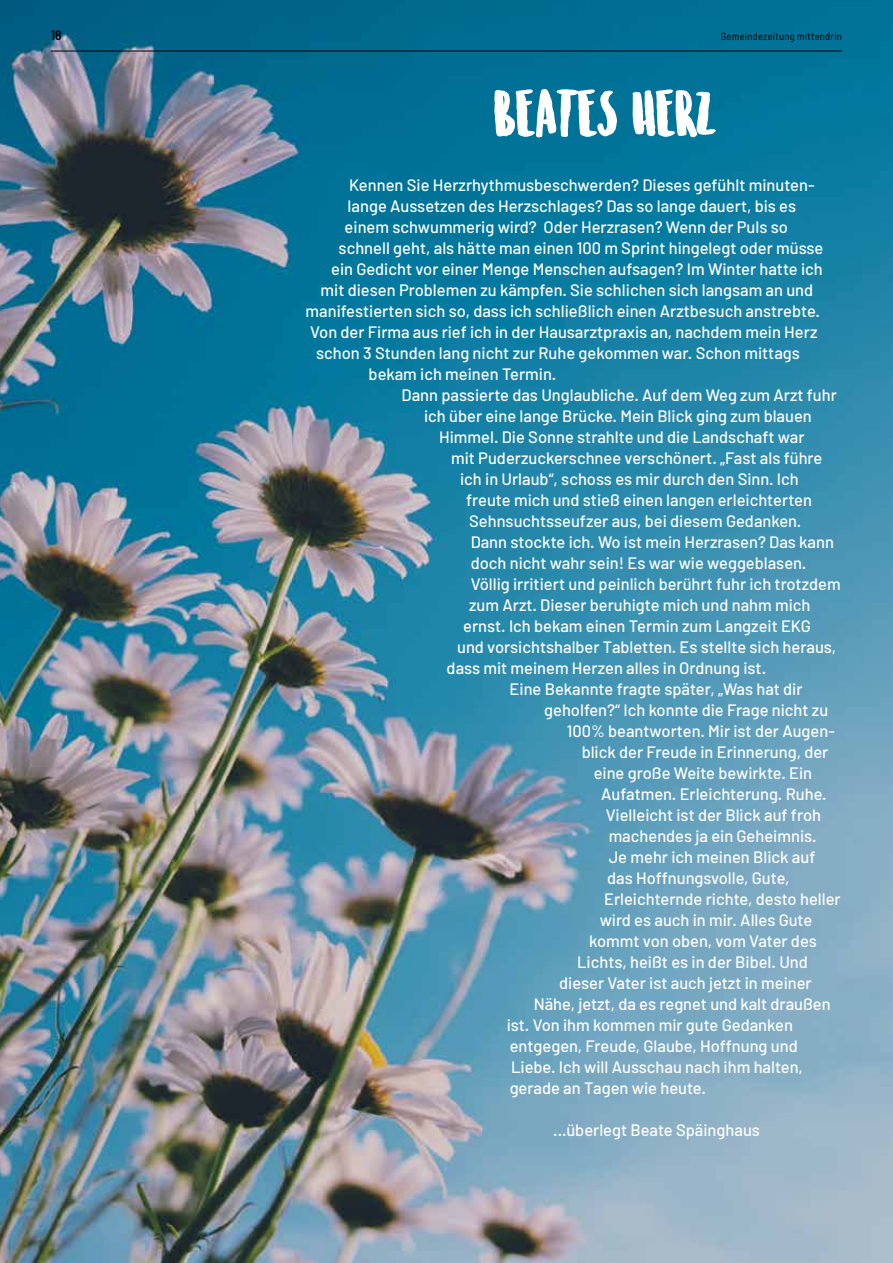
<style>
.page{position:relative;width:893px;height:1263px;background:#fff}
.page>*{position:absolute;margin:0;border:0;box-sizing:border-box;transform-origin:0 0}
.t1{font:60px "Sunrise International Demo";color:#fff}
.t2{font:500 16.5px "Barlow";color:#fff}
.t3{font:600 semi-condensed 13.5px "Barlow";color:#000}
.t4{font:semi-condensed 10.5px "Barlow";letter-spacing:.025em;color:#000}
</style>
<div class="page">
<img style="left:0;top:0;width:893px;height:1263px">
<hr style="left:51px;top:51px;width:791px;height:1px;background:#000">
<p class="t3" style="left:51px;top:27px;width:12px">18</p>
<p class="t4" style="left:721px;top:30px;width:123px">Gemeindezeitung mittendrin</p>
<h1 class="t1" style="left:494px;top:87px;width:223px">BEATES HERZ</h1>
<p class="t2" style="left:349px;top:175px;width:467px">Kennen Sie Herzrhythmusbeschwerden? Dieses gefühlt minuten-</p>
<p class="t2" style="left:348px;top:196px;width:450px">lange Aussetzen des Herzschlages? Das so lange dauert, bis es</p>
<p class="t2" style="left:345px;top:217px;width:445px">einem schwummerig wird? Oder Herzrasen? Wenn der Puls so</p>
<p class="t2" style="left:339px;top:238px;width:486px">schnell geht, als hätte man einen 100 m Sprint hingelegt oder müsse</p>
<p class="t2" style="left:331px;top:259px;width:493px">ein Gedicht vor einer Menge Menschen aufsagen? Im Winter hatte ich</p>
<p class="t2" style="left:321px;top:280px;width:494px">mit diesen Problemen zu kämpfen. Sie schlichen sich langsam an und</p>
<p class="t2" style="left:306px;top:301px;width:516px">manifestierten sich so, dass ich schließlich einen Arztbesuch anstrebte.</p>
<p class="t2" style="left:310px;top:322px;width:509px">Von der Firma aus rief ich in der Hausarztpraxis an, nachdem mein Herz</p>
<p class="t2" style="left:316px;top:343px;width:485px">schon 3 Stunden lang nicht zur Ruhe gekommen war. Schon mittags</p>
<p class="t2" style="left:369px;top:364px;width:189px">bekam ich meinen Termin.</p>
<p class="t2" style="left:402px;top:385px;width:437px">Dann passierte das Unglaubliche. Auf dem Weg zum Arzt fuhr</p>
<p class="t2" style="left:424px;top:406px;width:389px">ich über eine lange Brücke. Mein Blick ging zum blauen</p>
<p class="t2" style="left:439px;top:427px;width:367px">Himmel. Die Sonne strahlte und die Landschaft war</p>
<p class="t2" style="left:451px;top:448px;width:373px">mit Puderzuckerschnee verschönert. „Fast als führe</p>
<p class="t2" style="left:460px;top:469px;width:340px">ich in Urlaub“, schoss es mir durch den Sinn. Ich</p>
<p class="t2" style="left:466px;top:490px;width:347px">freute mich und stieß einen langen erleichterten</p>
<p class="t2" style="left:469px;top:511px;width:334px">Sehnsuchtsseufzer aus, bei diesem Gedanken.</p>
<p class="t2" style="left:471px;top:532px;width:365px">Dann stockte ich. Wo ist mein Herzrasen? Das kann</p>
<p class="t2" style="left:471px;top:553px;width:337px">doch nicht wahr sein! Es war wie weggeblasen.</p>
<p class="t2" style="left:471px;top:574px;width:372px">Völlig irritiert und peinlich berührt fuhr ich trotzdem</p>
<p class="t2" style="left:469px;top:595px;width:343px">zum Arzt. Dieser beruhigte mich und nahm mich</p>
<p class="t2" style="left:463px;top:616px;width:349px">ernst. Ich bekam einen Termin zum Langzeit EKG</p>
<p class="t2" style="left:457px;top:637px;width:381px">und vorsichtshalber Tabletten. Es stellte sich heraus,</p>
<p class="t2" style="left:447px;top:658px;width:321px">dass mit meinem Herzen alles in Ordnung ist.</p>
<p class="t2" style="left:510px;top:679px;width:294px">Eine Bekannte fragte später, „Was hat dir</p>
<p class="t2" style="left:544px;top:700px;width:286px">geholfen?“ Ich konnte die Frage nicht zu</p>
<p class="t2" style="left:567px;top:721px;width:270px">100% beantworten. Mir ist der Augen-</p>
<p class="t2" style="left:582px;top:742px;width:248px">blick der Freude in Erinnerung, der</p>
<p class="t2" style="left:594px;top:763px;width:220px">eine große Weite bewirkte. Ein</p>
<p class="t2" style="left:601px;top:784px;width:227px">Aufatmen. Erleichterung. Ruhe.</p>
<p class="t2" style="left:606px;top:805px;width:217px">Vielleicht ist der Blick auf froh</p>
<p class="t2" style="left:609px;top:826px;width:209px">machendes ja ein Geheimnis.</p>
<p class="t2" style="left:609px;top:847px;width:208px">Je mehr ich meinen Blick auf</p>
<p class="t2" style="left:607px;top:868px;width:184px">das Hoffnungsvolle, Gute,</p>
<p class="t2" style="left:604px;top:889px;width:238px">Erleichternde richte, desto heller</p>
<p class="t2" style="left:600px;top:910px;width:214px">wird es auch in mir. Alles Gute</p>
<p class="t2" style="left:589px;top:931px;width:229px">kommt von oben, vom Vater des</p>
<p class="t2" style="left:577px;top:952px;width:232px">Lichts, heißt es in der Bibel. Und</p>
<p class="t2" style="left:559px;top:973px;width:254px">dieser Vater ist auch jetzt in meiner</p>
<p class="t2" style="left:534px;top:994px;width:299px">Nähe, jetzt, da es regnet und kalt draußen</p>
<p class="t2" style="left:507px;top:1015px;width:288px">ist. Von ihm kommen mir gute Gedanken</p>
<p class="t2" style="left:510px;top:1036px;width:290px">entgegen, Freude, Glaube, Hoffnung und</p>
<p class="t2" style="left:511px;top:1057px;width:293px">Liebe. Ich will Ausschau nach ihm halten,</p>
<p class="t2" style="left:510px;top:1078px;width:198px">gerade an Tagen wie heute.</p>
<p class="t2" style="left:553px;top:1120px;width:208px">...überlegt Beate Späinghaus</p>
</div>
